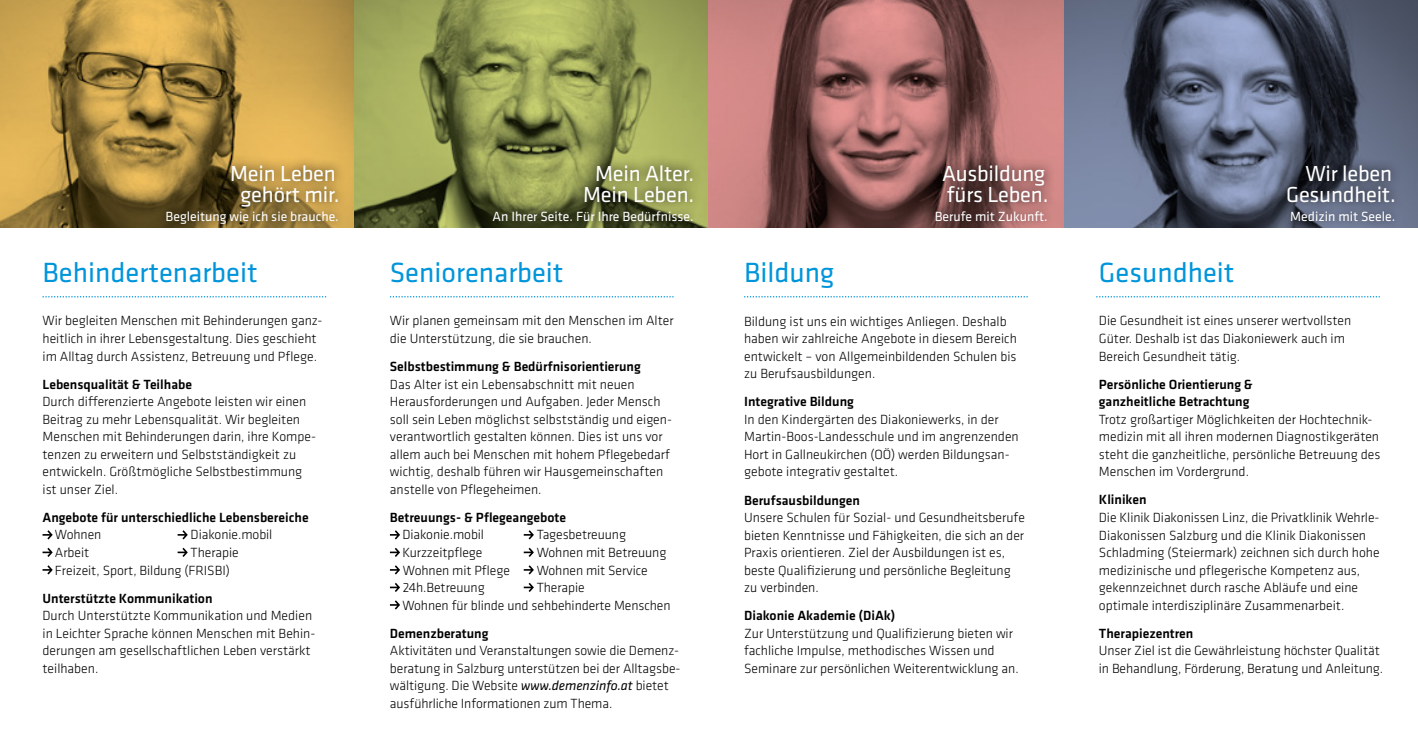
<style>
.page{position:relative;width:1418px;height:745px;background:#fff}
.page>*{position:absolute;margin:0;border:0;box-sizing:border-box;transform-origin:0 0}
.t1{font:28.75px "Klavika Basic";color:#0095da}
.t2{font:22.5px/21.2px "Klavika Basic";letter-spacing:-.01em;color:#fff;text-align:center}
.t3{font:300 13.75px/17.5px "Klavika Basic";color:#000}
.t4{font:500 13.75px/17.5px "Klavika Basic";color:#000}
.t5{font:13.75px "Klavika Basic";color:#fff}
.s1{font-weight:400;font-style:italic}
</style>
<div class="page">
<svg style="left:43px;top:530px;width:10px;height:9px"></svg>
<svg style="left:178px;top:530px;width:10px;height:9px"></svg>
<svg style="left:43px;top:547px;width:10px;height:9px"></svg>
<svg style="left:178px;top:547px;width:10px;height:9px"></svg>
<svg style="left:43px;top:565px;width:10px;height:9px"></svg>
<svg style="left:390px;top:530px;width:10px;height:9px"></svg>
<svg style="left:524px;top:530px;width:10px;height:9px"></svg>
<svg style="left:390px;top:547px;width:10px;height:9px"></svg>
<svg style="left:524px;top:547px;width:10px;height:9px"></svg>
<svg style="left:390px;top:565px;width:10px;height:9px"></svg>
<svg style="left:524px;top:565px;width:10px;height:9px"></svg>
<svg style="left:390px;top:583px;width:10px;height:8px"></svg>
<svg style="left:524px;top:583px;width:10px;height:8px"></svg>
<svg style="left:390px;top:600px;width:10px;height:9px"></svg>
<img style="left:0;top:0;width:1417px;height:227px">
<svg style="left:43px;top:296px;width:283px;height:1px"></svg>
<div style="left:158px;top:202px;width:188px;height:30px;background:#000;opacity:.5"></div>
<div style="left:220px;top:154px;width:129px;height:64px;background:#000;opacity:.8"></div>
<div style="left:484px;top:202px;width:217px;height:27px;background:#000;opacity:.5"></div>
<div style="left:573px;top:153px;width:130px;height:59px;background:#000;opacity:.8"></div>
<svg style="left:390px;top:296px;width:283px;height:1px"></svg>
<div style="left:1283px;top:202px;width:120px;height:27px;background:#000;opacity:.5"></div>
<div style="left:1276px;top:154px;width:129px;height:59px;background:#000;opacity:.8"></div>
<svg style="left:1096px;top:296px;width:283px;height:1px"></svg>
<svg style="left:744px;top:296px;width:283px;height:1px"></svg>
<div style="left:927px;top:202px;width:128px;height:27px;background:#000;opacity:.5"></div>
<div style="left:931px;top:153px;width:127px;height:60px;background:#000;opacity:.8"></div>
<h2 class="t2" style="left:230px;top:162px;width:111px">Mein Leben gehört mir.</h2>
<p class="t5" style="left:165px;top:207px;width:175px">Begleitung wie ich sie brauche.</p>
<h1 class="t1" style="left:43px;top:253px;width:217px">Behindertenarbeit</h1>
<p class="t3" style="left:43px;top:312px;width:281px">Wir begleiten Menschen mit Behinderungen ganz&shy;heitlich in ihrer Lebensgestaltung. Dies geschieht im Alltag durch Assistenz, Betreuung und Pflege.</p>
<p class="t4" style="left:43px;top:375px;width:151px">Lebensqualität &amp; Teilhabe</p>
<p class="t3" style="left:43px;top:392px;width:275px">Durch differenzierte Angebote leisten wir einen Beitrag zu mehr Lebensqualität. Wir begleiten Menschen mit Behinderungen darin, ihre Kompe&shy;tenzen zu erweitern und Selbstständigkeit zu entwickeln. Größtmögliche Selbstbestimmung ist unser Ziel.</p>
<p class="t4" style="left:43px;top:508px;width:267px">Angebote für unterschiedliche Lebensbereiche</p>
<p class="t3" style="left:55px;top:525px;width:48px">Wohnen</p>
<p class="t3" style="left:191px;top:525px;width:83px">Diakonie.mobil</p>
<p class="t3" style="left:55px;top:543px;width:36px">Arbeit</p>
<p class="t3" style="left:55px;top:543px;width:185px;text-indent:136px">Therapie<br>Freizeit, Sport, Bildung (FRISBI)</p>
<p class="t4" style="left:43px;top:588px;width:171px">Unterstützte Kommunikation</p>
<p class="t3" style="left:43px;top:606px;width:274px">Durch Unterstützte Kommunikation und Medien in Leichter Sprache können Menschen mit Behin&shy;derungen am gesellschaftlichen Leben verstärkt teilhaben.</p>
<h2 class="t2" style="left:583px;top:162px;width:113px">Mein Alter.<br>Mein Leben.</h2>
<h2 class="t2" style="left:942px;top:162px;width:108px;text-align:left">Ausbildung fürs Leben.</h2>
<h2 class="t2" style="left:1286px;top:162px;width:111px;text-align:right">Wir leben<br>Gesundheit.</h2>
<p class="t5" style="left:492px;top:207px;width:202px">An Ihrer Seite. Für Ihre Bedürfnisse.</p>
<p class="t5" style="left:934px;top:207px;width:114px">Berufe mit Zukunft.</p>
<p class="t5" style="left:1290px;top:207px;width:106px">Medizin mit Seele.</p>
<h1 class="t1" style="left:390px;top:253px;width:175px">Seniorenarbeit</h1>
<h1 class="t1" style="left:744px;top:253px;width:92px">Bildung</h1>
<h1 class="t1" style="left:1098px;top:253px;width:137px">Gesundheit</h1>
<p class="t3" style="left:390px;top:312px;width:285px">Wir planen gemeinsam mit den Menschen im Alter die Unterstützung, die sie brauchen.</p>
<p class="t4" style="left:390px;top:357px;width:252px">Selbstbestimmung &amp; Bedürfnisorientierung</p>
<p class="t3" style="left:390px;top:375px;width:284px">Das Alter ist ein Lebensabschnitt mit neuen Herausforderungen und Aufgaben. Jeder Mensch soll sein Leben möglichst selbstständig und eigen&shy;verantwortlich gestalten können. Dies ist uns vor allem auch bei Menschen mit hohem Pflegebedarf wichtig, deshalb führen wir Hausgemeinschaften anstelle von Pflegeheimen.</p>
<p class="t4" style="left:390px;top:508px;width:178px">Betreuungs- &amp; Pflegeangebote</p>
<p class="t3" style="left:402px;top:525px;width:83px">Diakonie.mobil</p>
<p class="t3" style="left:537px;top:525px;width:91px">Tagesbetreuung</p>
<p class="t3" style="left:402px;top:543px;width:82px">Kurzzeitpflege</p>
<p class="t3" style="left:537px;top:543px;width:131px">Wohnen mit Betreuung</p>
<p class="t3" style="left:403px;top:560px;width:108px">Wohnen mit Pflege</p>
<p class="t3" style="left:537px;top:560px;width:112px">Wohnen mit Service</p>
<p class="t3" style="left:403px;top:578px;width:83px">24h.Betreuung</p>
<p class="t3" style="left:402px;top:578px;width:270px;text-indent:134px">Therapie<br>Wohnen für blinde und sehbehinderte Menschen</p>
<p class="t4" style="left:390px;top:623px;width:100px">Demenzberatung</p>
<p class="t3" style="left:390px;top:641px;width:292px">Aktivitäten und Veranstaltungen sowie die Demenz&shy;beratung in Salzburg unterstützen bei der Alltagsbe&shy;wältigung. Die Website <span class="s1">www.demenzinfo.at</span> bietet ausführliche Informationen zum Thema.</p>
<p class="t3" style="left:744px;top:312px;width:274px">Bildung ist uns ein wichtiges Anliegen. Deshalb haben wir zahlreiche Angebote in diesem Bereich entwickelt – von Allgemeinbildenden Schulen bis zu Berufsausbildungen.</p>
<p class="t4" style="left:744px;top:392px;width:111px">Integrative Bildung</p>
<p class="t3" style="left:744px;top:410px;width:276px">In den Kindergärten des Diakoniewerks, in der Martin-Boos-Landesschule und im angrenzenden Hort in Gallneukirchen (OÖ) werden Bildungsan&shy;gebote integrativ gestaltet.</p>
<p class="t4" style="left:744px;top:490px;width:117px">Berufsausbildungen</p>
<p class="t3" style="left:744px;top:508px;width:282px">Unsere Schulen für Sozial- und Gesundheitsberufe bieten Kenntnisse und Fähigkeiten, die sich an der Praxis orientieren. Ziel der Ausbildungen ist es, beste Qualifizierung und persönliche Begleitung zu verbinden.</p>
<p class="t4" style="left:744px;top:606px;width:153px">Diakonie Akademie (DiAk)</p>
<p class="t3" style="left:744px;top:624px;width:276px">Zur Unterstützung und Qualifizierung bieten wir fachliche Impulse, methodisches Wissen und<br>Seminare zur persönlichen Weiterentwicklung an.</p>
<p class="t3" style="left:1098px;top:312px;width:254px">Die Gesundheit ist eines unserer wertvollsten<br>Güter. Deshalb ist das Diakoniewerk auch im<br>Bereich Gesundheit tätig.</p>
<p class="t4" style="left:1098px;top:375px;width:156px">Persönliche Orientierung &amp; ganzheitliche Betrachtung</p>
<p class="t3" style="left:1098px;top:410px;width:283px">Trotz großartiger Möglichkeiten der Hochtechnik&shy;medizin mit all ihren modernen Diagnostikgeräten steht die ganzheitliche, persönliche Betreuung des Menschen im Vordergrund.</p>
<p class="t4" style="left:1098px;top:490px;width:49px">Kliniken</p>
<p class="t3" style="left:1098px;top:508px;width:282px">Die Klinik Diakonissen Linz, die Privatklinik Wehrle-Diakonissen Salzburg und die Klinik Diakonissen Schladming (Steiermark) zeichnen sich durch hohe medizinische und pflegerische Kompetenz aus, gekennzeichnet durch rasche Abläufe und eine optimale interdisziplinäre Zusammenarbeit.</p>
<p class="t4" style="left:1098px;top:623px;width:96px">Therapiezentren</p>
<p class="t3" style="left:1098px;top:641px;width:286px">Unser Ziel ist die Gewährleistung höchster Qualität in Behandlung, Förderung, Beratung und Anleitung.</p>
</div>
